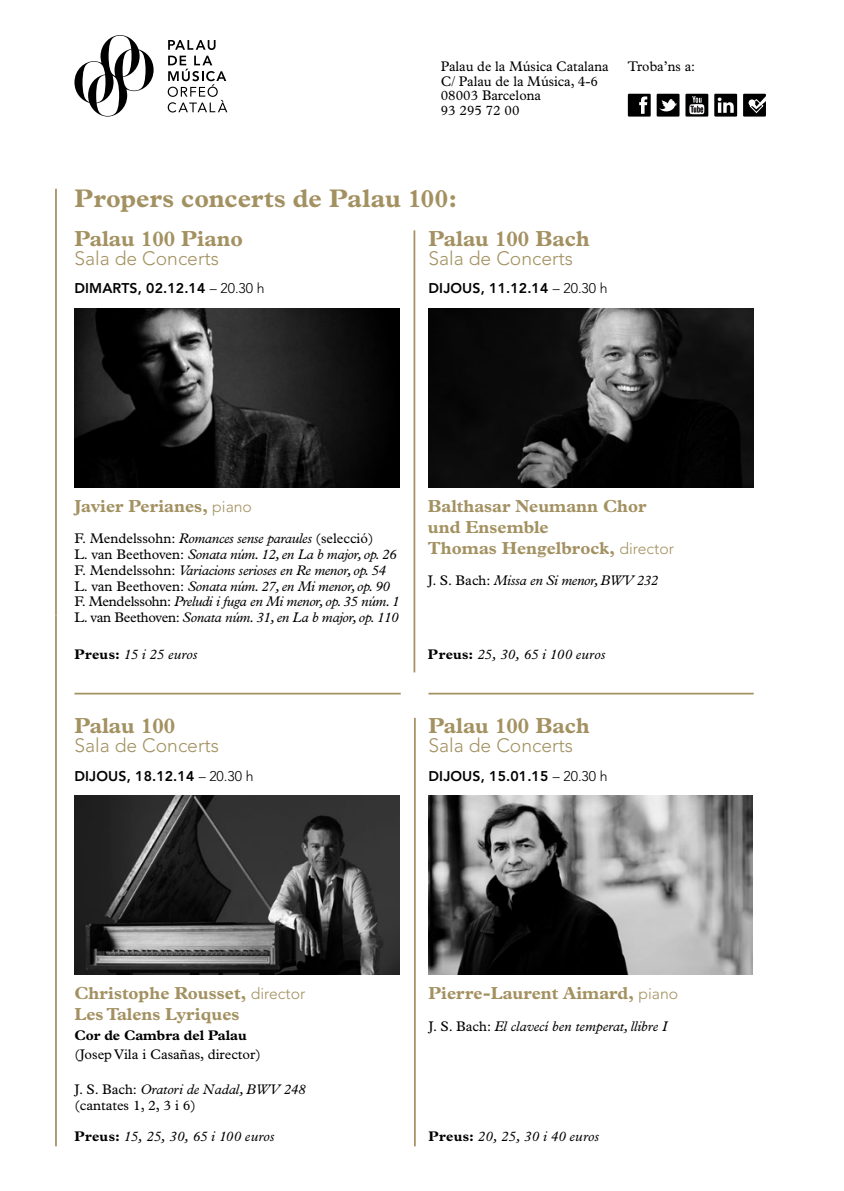
<style>
.page{position:relative;width:844px;height:1191px;background:#fff}
.page>*{position:absolute;margin:0;border:0;box-sizing:border-box;transform-origin:0 0}
.t1{font:700 25.55px "Plantin Std";color:#a39161}
.t2{font:700 21.88px "Plantin Std";color:#a39161}
.t3{font:300 19.25px "Avenir";color:#a39161}
.t4{font:700 17.5px/21px "Plantin Std";color:#a39161}
.t5{font:italic 14px/15.8px "Plantin Std";letter-spacing:-.02em;color:#000}
.t6{font:14px/14.9px "Plantin Std";color:#000}
.t7{font:800 14px "Avenir LT Std";letter-spacing:.01em;color:#000}
.t8{font:italic 14px "Plantin Std";letter-spacing:.015em;color:#000}
.t9{font:italic 14px "Plantin Std";color:#000}
.t10{font:italic 14px "Plantin Std";letter-spacing:.02em;color:#000}
.t11{font:700 14px "Plantin Std";color:#000}
.s1{font-family:"Avenir";font-weight:300}
.s2{font-family:"Avenir";font-weight:300;font-size:15.75px}
.s3{font-style:normal}
.s4{font-weight:700;font-style:normal}
.s5{font-style:italic}
</style>
<div class="page">
<div style="left:627px;top:94px;width:23px;height:23px;background:#000"></div>
<svg style="left:639px;top:96px;width:8px;height:18px"></svg>
<div style="left:714px;top:94px;width:23px;height:23px;background:#000"></div>
<svg style="left:717px;top:97px;width:16px;height:16px"></svg>
<div style="left:656px;top:94px;width:23px;height:23px;background:#000"></div>
<svg style="left:659px;top:99px;width:18px;height:13px"></svg>
<div style="left:685px;top:94px;width:23px;height:23px;background:#000"></div>
<svg style="left:689px;top:96px;width:15px;height:18px"></svg>
<div style="left:742px;top:94px;width:23px;height:23px;background:#000"></div>
<svg style="left:749px;top:97px;width:16px;height:16px"></svg>
<svg style="left:74px;top:35px;width:79px;height:82px"></svg>
<svg style="left:168px;top:40px;width:47px;height:10px"></svg>
<svg style="left:168px;top:56px;width:59px;height:56px"></svg>
<hr style="left:55px;top:189px;width:2px;height:426px;background:#a39161">
<hr style="left:74px;top:693px;width:326px;height:1px;background:#a39161">
<hr style="left:428px;top:693px;width:325px;height:1px;background:#a39161">
<hr style="left:413px;top:230px;width:2px;height:442px;background:#a39161">
<hr style="left:414px;top:718px;width:1px;height:428px;background:#a39161">
<hr style="left:55px;top:615px;width:2px;height:531px;background:#a39161">
<img style="left:428px;top:309px;width:325px;height:178px">
<img style="left:74px;top:309px;width:325px;height:178px">
<img style="left:74px;top:796px;width:325px;height:178px">
<img style="left:428px;top:796px;width:324px;height:178px">
<p class="t6" style="left:440px;top:59px;width:169px">Palau de la Música Catalana<br>C/ Palau de la Música, 4-6<br>08003 Barcelona<br>93 295 72 00</p>
<p class="t6" style="left:627px;top:59px;width:69px">Troba’ns a:</p>
<h1 class="t1" style="left:74px;top:183px;width:384px">Propers concerts de Palau 100:</h1>
<h2 class="t2" style="left:74px;top:225px;width:170px">Palau 100 Piano</h2>
<h3 class="t3" style="left:74px;top:247px;width:146px">Sala de Concerts</h3>
<p class="t7" style="left:74px;top:280px;width:192px">DIMARTS, 02.12.14 <span class="s1">– 20.30 h</span></p>
<h2 class="t2" style="left:428px;top:225px;width:163px">Palau 100 Bach</h2>
<h3 class="t3" style="left:428px;top:247px;width:146px">Sala de Concerts</h3>
<p class="t7" style="left:428px;top:280px;width:20px">DIJOUS</p>
<p class="t7" style="left:480px;top:280px;width:128px">, 11.12.14 <span class="s1">– 20.30 h</span></p>
<p class="t4" style="left:74px;top:495px;width:179px">Javier Perianes, <span class="s2">piano</span></p>
<p class="t5" style="left:74px;top:530px;width:326px"><span class="s3">F. Mendelssohn:</span> Romances sense paraules <span class="s3">(selecció)<br>L. van Beethoven:</span> Sonata núm. 12, en La b major, op. 26<br><span class="s3">F. Mendelssohn:</span> Variacions serioses en Re menor, op. 54<br><span class="s3">L. van Beethoven:</span> Sonata núm. 27, en Mi menor, op. 90<br><span class="s3">F. Mendelssohn:</span> Preludi i fuga en Mi menor, op. 35 núm. 1<br><span class="s3">L. van Beethoven:</span> Sonata núm. 31, en La b major, op. 110</p>
<p class="t8" style="left:74px;top:646px;width:125px"><span class="s4">Preus:</span> 15 i 25 euros</p>
<h2 class="t2" style="left:74px;top:712px;width:102px">Palau 100</h2>
<h3 class="t3" style="left:74px;top:734px;width:146px">Sala de Concerts</h3>
<p class="t7" style="left:74px;top:767px;width:20px">DIJOUS</p>
<p class="t7" style="left:127px;top:767px;width:128px">, 18.12.14 <span class="s1">– 20.30 h</span></p>
<p class="t4" style="left:428px;top:495px;width:247px">Balthasar Neumann Chor und Ensemble<br>Thomas Hengelbrock, <span class="s2">director</span></p>
<p class="t5" style="left:428px;top:572px;width:232px"><span class="s3">J. S. Bach:</span> Missa en Si menor, BWV 232</p>
<p class="t8" style="left:428px;top:646px;width:179px"><span class="s4">Preus:</span> 25, 30, 65 i 100 euros</p>
<h2 class="t2" style="left:428px;top:712px;width:163px">Palau 100 Bach</h2>
<h3 class="t3" style="left:428px;top:734px;width:146px">Sala de Concerts</h3>
<p class="t7" style="left:428px;top:767px;width:20px">DIJOUS</p>
<p class="t7" style="left:480px;top:767px;width:128px">, 15.01.15 <span class="s1">– 20.30 h</span></p>
<p class="t4" style="left:74px;top:982px;width:232px">Christophe Rousset, <span class="s2">director<br></span>Les Talens Lyriques</p>
<p class="t11" style="left:74px;top:1026px;width:174px">Cor de Cambra del Palau</p>
<p class="t6" style="left:74px;top:1046px;width:188px">(Josep Vila i Casañas, director)</p>
<p class="t6" style="left:74px;top:1081px;width:232px;line-height:15.8px">J. S. Bach: <span class="s5">Oratori de Nadal, BWV 248 </span>(cantates 1, 2, 3 i 6)</p>
<p class="t8" style="left:74px;top:1128px;width:201px"><span class="s4">Preus:</span> 15, 25, 30, 65 i 100 euros</p>
<p class="t4" style="left:428px;top:982px;width:251px">Pierre-Laurent Aimard, <span class="s2">piano</span></p>
<p class="t9" style="left:428px;top:1018px;width:240px"><span class="s3">J. S. Bach:</span> El clavecí ben temperat, llibre I</p>
<p class="t10" style="left:428px;top:1128px;width:172px"><span class="s4">Preus:</span> 20, 25, 30 i 40 euros</p>
</div>
